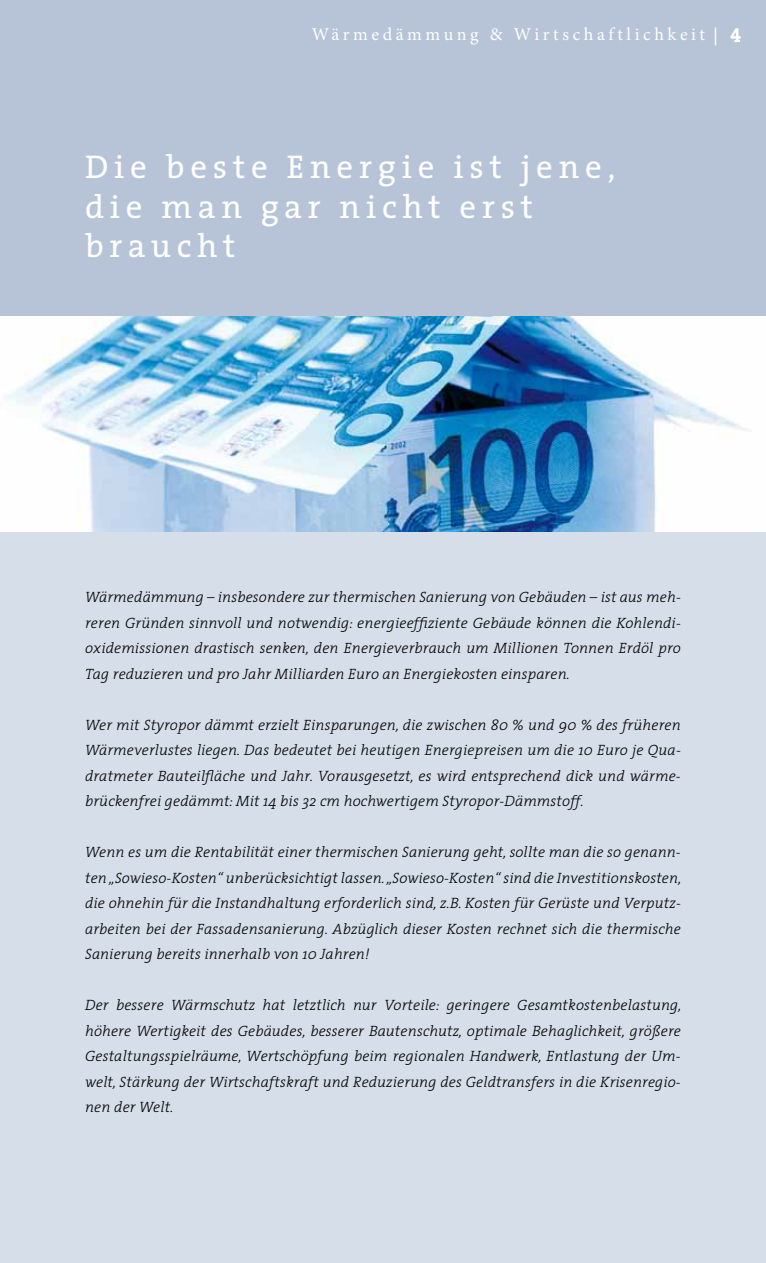
<style>
.page{position:relative;width:766px;height:1263px;background:#fff}
.page>*{position:absolute;margin:0;border:0;box-sizing:border-box;transform-origin:0 0}
.t1{font:33px/39.6px "The Serif";letter-spacing:.175em;color:#fff}
.t2{font:18px "Minion Pro";letter-spacing:.2em;color:#fff}
.t3{font:italic 300 15px/25.5px "The Serif";letter-spacing:.01em;color:#000;text-align:justify}
.s1{font-family:"The Serif"}
</style>
<div class="page">
<div style="left:0;top:0;width:765px;height:317px;background:#b7c4d8"></div>
<div style="left:0;top:317px;width:765px;height:946px;background:#d6dee9"></div>
<img style="left:0;top:317px;width:765px;height:214px">
<svg style="left:730px;top:28px;width:10px;height:14px"></svg>
<p class="t2" style="left:311px;top:22px;width:408px">Wärmedämmung &amp; Wirtschaftlichkeit <span class="s1">|</span></p>
<h1 class="t1" style="left:85px;top:146px;width:531px">Die beste Energie ist jene, die man gar nicht erst braucht</h1>
<p class="t3" style="left:85px;top:584px;width:597px">Wärmedämmung – insbesondere zur thermischen Sanierung von Gebäuden – ist aus meh&shy;reren Gründen sinnvoll und notwendig: energieeffiziente Gebäude können die Kohlendi&shy;oxidemissionen drastisch senken, den Energieverbrauch um Millionen Tonnen Erdöl pro Tag reduzieren und pro Jahr Milliarden Euro an Energiekosten einsparen.</p>
<p class="t3" style="left:85px;top:711px;width:597px">Wer mit Styropor dämmt erzielt Einsparungen, die zwischen 80 % und 90 % des früheren Wärmeverlustes liegen. Das bedeutet bei heutigen Energiepreisen um die 10 Euro je Qua&shy;dratmeter Bauteilfläche und Jahr. Vorausgesetzt, es wird entsprechend dick und wärme&shy;brückenfrei gedämmt: Mit 14 bis 32 cm hochwertigem Styropor-Dämmstoff.</p>
<p class="t3" style="left:85px;top:839px;width:597px">Wenn es um die Rentabilität einer thermischen Sanierung geht, sollte man die so genann&shy;ten „Sowieso-Kosten“ unberücksichtigt lassen. „Sowieso-Kosten“ sind die Investitionskosten, die ohnehin für die Instandhaltung erforderlich sind, z.B. Kosten für Gerüste und Verputz&shy;arbeiten bei der Fassadensanierung. Abzüglich dieser Kosten rechnet sich die thermische Sanierung bereits innerhalb von 10 Jahren!</p>
<p class="t3" style="left:85px;top:992px;width:597px">Der bessere Wärmschutz hat letztlich nur Vorteile: geringere Gesamtkostenbelastung, höhere Wertigkeit des Gebäudes, besserer Bautenschutz, optimale Behaglichkeit, größere Gestaltungsspielräume, Wertschöpfung beim regionalen Handwerk, Entlastung der Um&shy;welt, Stärkung der Wirtschaftskraft und Reduzierung des Geldtransfers in die Krisenregio&shy;nen der Welt.</p>
</div>
